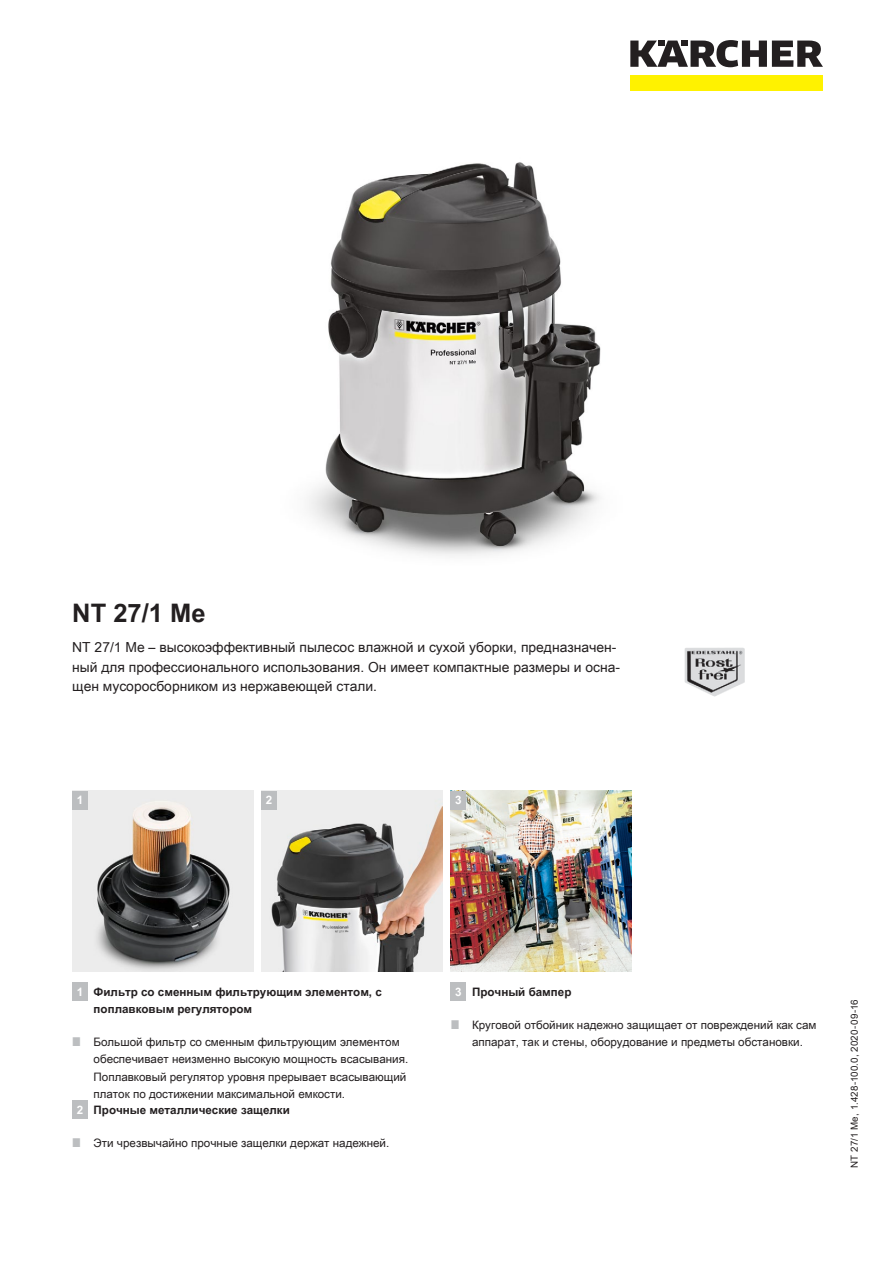
<style>
.page{position:relative;width:893px;height:1263px;background:#fff}
.page>*{position:absolute;margin:0;border:0;box-sizing:border-box;transform-origin:0 0}
.t1{font:700 25.5px "Arial Unicode MS";color:#231f20}
.t2{font:13.8px/19.5px "Arial Unicode MS";color:#231f20}
.t3{font:11.7px/17.2px "Arial Unicode MS";color:#231f20}
.t4{font:700 11.7px "Arial Unicode MS";color:#231f20}
.t5{font:700 11.7px "Arial Unicode MS";color:#fff}
.t6{font:9.75px "Arial Unicode MS";letter-spacing:.02em;color:#231f20}
</style>
<div class="page">
<div style="left:630px;top:75px;width:193px;height:16px;background:#fff200"></div>
<svg style="left:630px;top:40px;width:193px;height:27px"></svg>
<img style="left:309px;top:162px;width:292px;height:394px">
<img style="left:685px;top:647px;width:59px;height:49px">
<img style="left:72px;top:791px;width:181px;height:181px">
<img style="left:261px;top:791px;width:181px;height:181px">
<img style="left:451px;top:791px;width:180px;height:181px">
<div style="left:72px;top:791px;width:16px;height:19px;background:#bcbec0"></div>
<div style="left:261px;top:791px;width:16px;height:19px;background:#bcbec0"></div>
<div style="left:451px;top:791px;width:15px;height:19px;background:#bcbec0"></div>
<div style="left:72px;top:982px;width:16px;height:19px;background:#bcbec0"></div>
<div style="left:72px;top:1100px;width:16px;height:19px;background:#bcbec0"></div>
<div style="left:451px;top:982px;width:15px;height:19px;background:#bcbec0"></div>
<h1 class="t1" style="left:72px;top:594px;width:135px">NT 27/1 Me</h1>
<p class="t2" style="left:72px;top:637px;width:549px">NT 27/1 Me – высокоэффективный пылесос влажной и сухой уборки, предназначен&shy;ный для профессионального использования. Он имеет компактные размеры и осна&shy;щен мусоросборником из нержавеющей стали.</p>
<p class="t5" style="left:77px;top:792px;width:8px">1</p>
<p class="t5" style="left:266px;top:792px;width:8px">2</p>
<p class="t5" style="left:455px;top:792px;width:8px">3</p>
<p class="t5" style="left:77px;top:983px;width:8px">1</p>
<p class="t5" style="left:77px;top:1101px;width:8px">2</p>
<p class="t4" style="left:94px;top:983px;width:290px">Фильтр со сменным фильтрующим элементом, с</p>
<p class="t5" style="left:455px;top:983px;width:8px">3</p>
<p class="t4" style="left:94px;top:1000px;width:160px">поплавковым регулятором</p>
<p class="t3" style="left:94px;top:1033px;width:316px">Большой фильтр со сменным фильтрующим элементом обеспечивает неизменно высокую мощность всасывания.<br>Поплавковый регулятор уровня прерывает всасывающий платок по достижении максимальной емкости.</p>
<p class="t4" style="left:94px;top:1101px;width:198px">Прочные металлические защелки</p>
<p class="t3" style="left:94px;top:1134px;width:297px">Эти чрезвычайно прочные защелки держат надежней.</p>
<p class="t4" style="left:472px;top:983px;width:101px">Прочный бампер</p>
<p class="t3" style="left:472px;top:1016px;width:346px">Круговой отбойник надежно защищает от повреждений как сам аппарат, так и стены, оборудование и предметы обстановки.</p>
<p class="t6" style="left:847px;top:1168px;width:170px;rotate:-90deg">NT 27/1 Me, 1.428-100.0, 2020-09-16</p>
</div>
